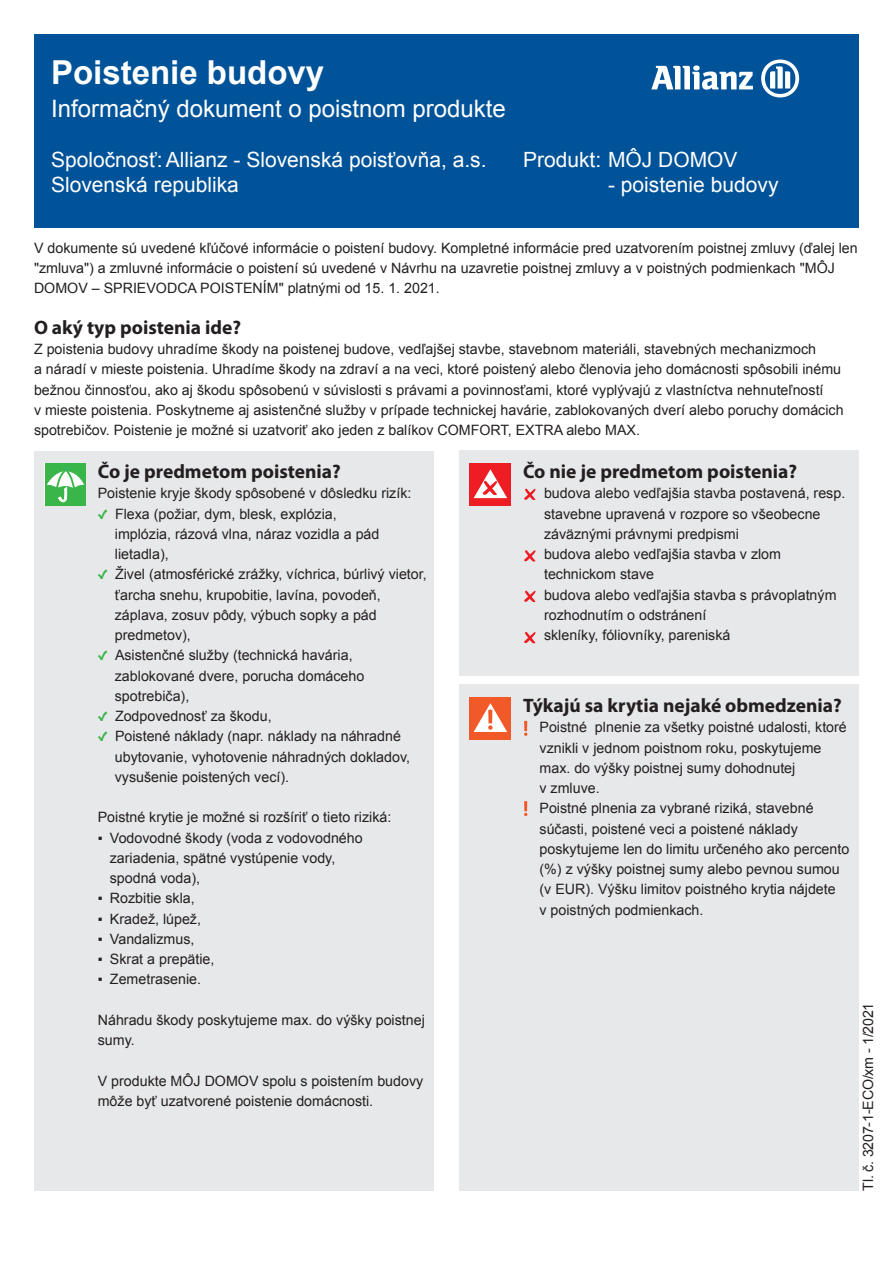
<style>
.page{position:relative;width:893px;height:1263px;background:#fff}
.page>*{position:absolute;margin:0;border:0;box-sizing:border-box;transform-origin:0 0}
.t1{font:700 33px "Arial";color:#fff}
.t2{font:24px "Arial";color:#fff}
.t3{font:21px "Arial";color:#fff}
.t4{font:700 19.5px "Myriad Pro";color:#231f20}
.t5{font:14.25px/20.2px "Arial";color:#231f20}
.s1{font-family:"Allianz Neo";font-weight:700;color:#3ab54a}
</style>
<div class="page">
<div style="left:34px;top:34px;width:825px;height:193px;background:#015399"></div>
<div style="left:34px;top:451px;width:400px;height:740px;background:#e7e8e9"></div>
<div style="left:459px;top:451px;width:400px;height:225px;background:#e7e8e9"></div>
<div style="left:459px;top:685px;width:400px;height:506px;background:#e7e8e9"></div>
<div style="left:45px;top:463px;width:41px;height:43px;background:#3ab54a"></div>
<svg style="left:47px;top:467px;width:37px;height:35px"></svg>
<div style="left:470px;top:463px;width:41px;height:43px;background:#ee1d23"></div>
<svg style="left:474px;top:469px;width:33px;height:29px"></svg>
<div style="left:470px;top:697px;width:41px;height:43px;background:#f15929"></div>
<svg style="left:474px;top:703px;width:33px;height:29px"></svg>
<svg style="left:524px;top:489px;width:11px;height:11px"></svg>
<svg style="left:524px;top:550px;width:11px;height:11px"></svg>
<svg style="left:524px;top:591px;width:11px;height:11px"></svg>
<svg style="left:524px;top:632px;width:11px;height:11px"></svg>
<svg style="left:524px;top:721px;width:3px;height:15px"></svg>
<svg style="left:524px;top:801px;width:3px;height:15px"></svg>
<svg style="left:651px;top:65px;width:102px;height:25px"></svg>
<svg style="left:761px;top:60px;width:38px;height:37px"></svg>
<h1 class="t1" style="left:51px;top:54px;width:275px">Poistenie budovy</h1>
<h2 class="t2" style="left:51px;top:95px;width:456px">Informačný dokument o poistnom produkte</h2>
<h3 class="t3" style="left:51px;top:148px;width:437px">Spoločnosť:Allianz - Slovenská poisťovňa, a.s.</h3>
<h3 class="t3" style="left:523px;top:148px;width:216px">Produkt: MÔJ DOMOV</h3>
<h3 class="t3" style="left:51px;top:173px;width:189px">Slovenská republika</h3>
<h3 class="t3" style="left:608px;top:173px;width:172px">- poistenie budovy</h3>
<p class="t5" style="left:34px;top:238px;width:825px">V dokumente sú uvedené kľúčové informácie o poistení budovy. Kompletné informácie pred uzatvorením poistnej zmluvy (ďalej len "zmluva") a zmluvné informácie o poistení sú uvedené v Návrhu na uzavretie poistnej zmluvy a v poistných podmienkach "MÔJ<br>DOMOV – SPRIEVODCA POISTENÍM" platnými od 15. 1. 2021.</p>
<h3 class="t4" style="left:34px;top:320px;width:209px">O aký typ poistenia ide?</h3>
<p class="t5" style="left:34px;top:339px;width:811px">Z poistenia budovy uhradíme škody na poistenej budove, vedľajšej stavbe, stavebnom materiáli, stavebných mechanizmoch<br>a náradí v mieste poistenia. Uhradíme škody na zdraví a na veci, ktoré poistený alebo členovia jeho domácnosti spôsobili inému bežnou činnosťou, ako aj škodu spôsobenú v súvislosti s právami a povinnosťami, ktoré vyplývajú z vlastníctva nehnuteľností<br>v mieste poistenia. Poskytneme aj asistenčné služby v prípade technickej havárie, zablokovaných dverí alebo poruchy domácich spotrebičov. Poistenie je možné si uzatvoriť ako jeden z balíkov COMFORT, EXTRA alebo MAX.</p>
<h3 class="t4" style="left:98px;top:464px;width:245px">Čo je predmetom poistenia?</h3>
<p class="t5" style="left:98px;top:483px;width:315px">Poistenie kryje škody spôsobené v dôsledku rizík:</p>
<p class="t5" style="left:115px;top:504px;width:266px;text-indent:-17px"><span class="s1">✓</span> Flexa (požiar, dym, blesk, explózia, implózia, rázová vlna, náraz vozidla a pád lietadla),</p>
<p class="t5" style="left:115px;top:564px;width:313px;text-indent:-17px"><span class="s1">✓</span> Živel (atmosférické zrážky, víchrica, búrlivý vietor, ťarcha snehu, krupobitie, lavína, povodeň, záplava, zosuv pôdy, výbuch sopky a pád predmetov),</p>
<p class="t5" style="left:115px;top:645px;width:251px;text-indent:-17px"><span class="s1">✓</span> Asistenčné služby (technická havária, zablokované dvere, porucha domáceho spotrebiča),</p>
<p class="t5" style="left:98px;top:706px;width:175px"><span class="s1">✓</span> Zodpovednosť za škodu,</p>
<p class="t5" style="left:115px;top:726px;width:297px;text-indent:-17px"><span class="s1">✓</span> Poistené náklady (napr. náklady na náhradné ubytovanie, vyhotovenie náhradných dokladov, vysušenie poistených vecí).</p>
<p class="t5" style="left:98px;top:807px;width:295px">Poistné krytie je možné si rozšíriť o tieto riziká:</p>
<p class="t5" style="left:110px;top:828px;width:254px;text-indent:-12px">▪ Vodovodné škody (voda z vodovodného zariadenia, spätné vystúpenie vody, spodná voda),</p>
<p class="t5" style="left:98px;top:888px;width:98px">▪ Rozbitie skla,</p>
<p class="t5" style="left:98px;top:909px;width:105px">▪ Kradež, lúpež,</p>
<p class="t5" style="left:98px;top:929px;width:98px">▪ Vandalizmus,</p>
<p class="t5" style="left:98px;top:949px;width:118px">▪ Skrat a prepätie,</p>
<p class="t5" style="left:98px;top:969px;width:105px">▪ Zemetrasenie.</p>
<p class="t5" style="left:98px;top:1010px;width:329px">Náhradu škody poskytujeme max. do výšky poistnej sumy.</p>
<p class="t5" style="left:98px;top:1071px;width:327px">V produkte MÔJ DOMOV spolu s poistením budovy môže byť uzatvorené poistenie domácnosti.</p>
<h3 class="t4" style="left:523px;top:464px;width:276px">Čo nie je predmetom poistenia?</h3>
<p class="t5" style="left:544px;top:483px;width:303px">budova alebo vedľajšia stavba postavená, resp. stavebne upravená v rozpore so všeobecne záväznými právnymi predpismi<br>budova alebo vedľajšia stavba v zlom technickom stave<br>budova alebo vedľajšia stavba s právoplatným rozhodnutím o odstránení<br>skleníky, fóliovníky, pareniská</p>
<h3 class="t4" style="left:523px;top:698px;width:320px">Týkajú sa krytia nejaké obmedzenia?</h3>
<p class="t5" style="left:539px;top:717px;width:311px">Poistné plnenie za všetky poistné udalosti, ktoré vznikli v jednom poistnom roku, poskytujeme max. do výšky poistnej sumy dohodnutej<br>v zmluve.<br>Poistné plnenia za vybrané riziká, stavebné súčasti, poistené veci a poistené náklady poskytujeme len do limitu určeného ako percento (%) z výšky poistnej sumy alebo pevnou sumou (v EUR). Výšku limitov poistného krytia nájdete<br>v poistných podmienkach.</p>
<p class="t5" style="left:858px;top:1191px;width:190px;rotate:-90deg">Tl. č. 3207-1-ECO/xm - 1/2021</p>
</div>
